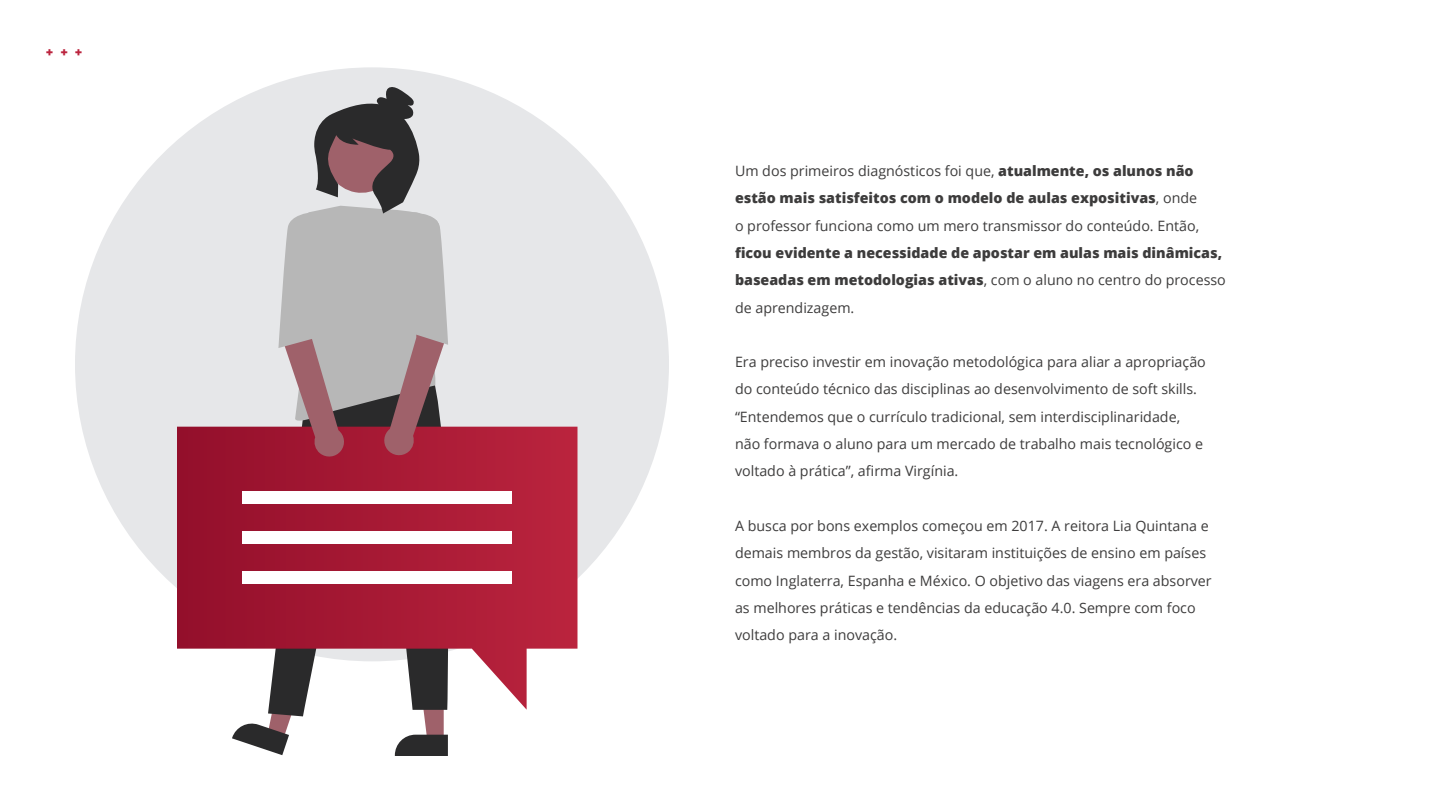
<style>
.page{position:relative;width:1440px;height:810px;background:#fff}
.page>*{position:absolute;margin:0;border:0;box-sizing:border-box;transform-origin:0 0}
.t1{font:14.25px/27.3px "Open Sans";color:#3d3c3c}
.t2{font:800 14.25px/27.3px "Open Sans";color:#3d3c3c}
.t3{font:800 13.5px "Gilroy";color:#bb243e}
.s1{font-weight:400}
</style>
<div class="page">
<div style="left:75px;top:67px;width:594px;height:594px;background:#e6e7e9;border-radius:50%"></div>
<svg style="left:395px;top:716px;width:53px;height:40px"></svg>
<svg style="left:232px;top:716px;width:71px;height:39px"></svg>
<svg style="left:268px;top:426px;width:188px;height:290px"></svg>
<svg style="left:177px;top:427px;width:401px;height:283px"></svg>
<div style="left:243px;top:492px;width:269px;height:12px;background:#fff"></div>
<div style="left:243px;top:532px;width:269px;height:12px;background:#fff"></div>
<div style="left:243px;top:571px;width:269px;height:12px;background:#fff"></div>
<svg style="left:278px;top:87px;width:172px;height:371px"></svg>
<p class="t3" style="left:46px;top:44px;width:38px">+++</p>
<p class="t2" style="left:735px;top:157px;width:492px"><span class="s1">Um dos primeiros diagnósticos foi que,</span> atualmente, os alunos não estão mais satisfeitos com o modelo de aulas expositivas<span class="s1">, onde<br>o professor funciona como um mero transmissor do conteúdo. Então, </span>ficou evidente a necessidade de apostar em aulas mais dinâmicas, baseadas em metodologias ativas<span class="s1">, com o aluno no centro do processo de aprendizagem.</span></p>
<p class="t1" style="left:735px;top:348px;width:472px">Era preciso investir em inovação metodológica para aliar a apropriação do conteúdo técnico das disciplinas ao desenvolvimento de soft skills. “Entendemos que o currículo tradicional, sem interdisciplinaridade, não formava o aluno para um mercado de trabalho mais tecnológico e voltado à prática”, afirma Virgínia.</p>
<p class="t1" style="left:735px;top:512px;width:478px">A busca por bons exemplos começou em 2017. A reitora Lia Quintana e demais membros da gestão, visitaram instituições de ensino em países como Inglaterra, Espanha e México. O objetivo das viagens era absorver as melhores práticas e tendências da educação 4.0. Sempre com foco voltado para a inovação.</p>
</div>
